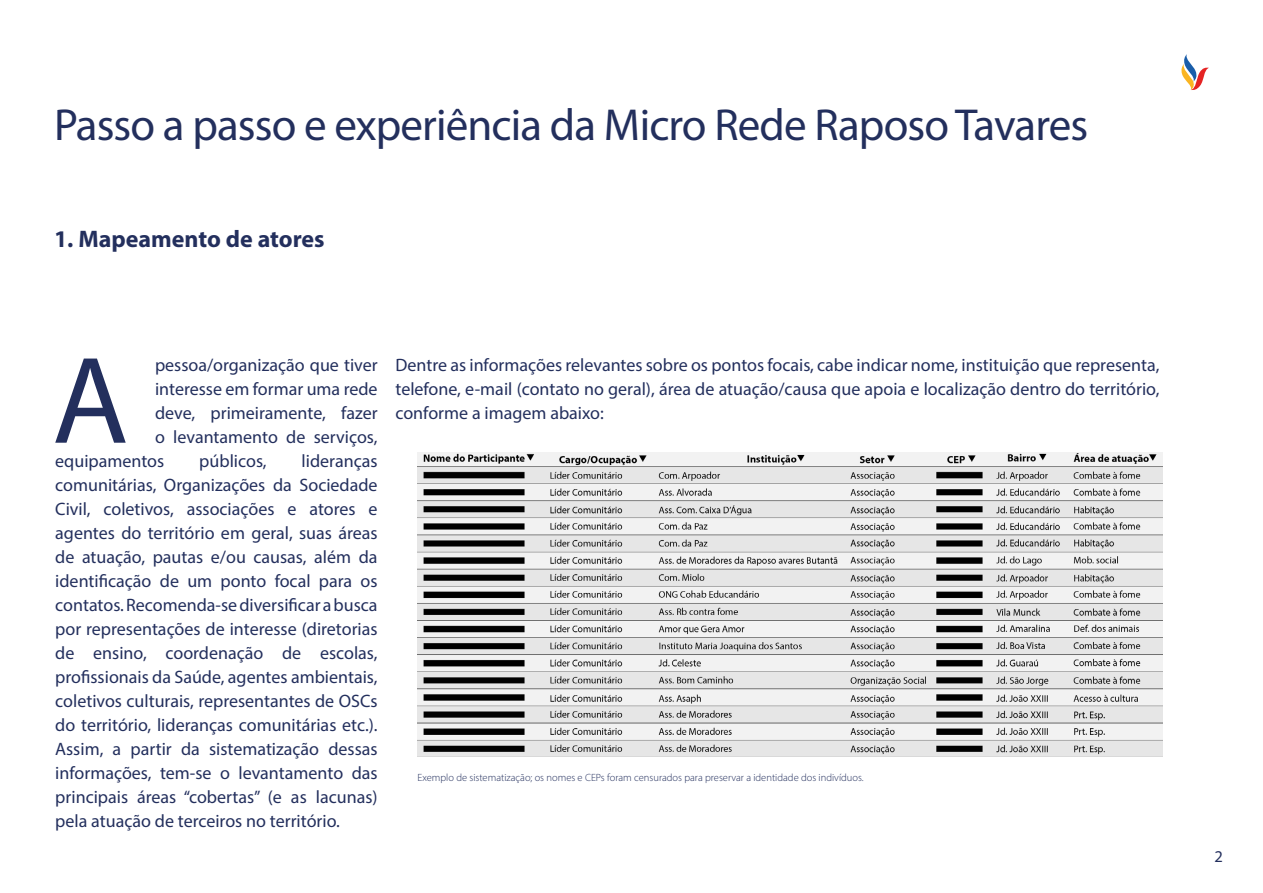
<style>
.page{position:relative;width:1263px;height:893px;background:#fff}
.page>*{position:absolute;margin:0;border:0;box-sizing:border-box;transform-origin:0 0}
.t1{font:124.8px "Myriad Pro";color:#232f5d}
.t2{font:45px "Myriad Pro";letter-spacing:-.02em;color:#232f5d}
.t3{font:700 24px "Myriad Pro";color:#232f5d}
.t4{font:18px/24px "Myriad Pro";color:#232f5d;text-align:justify}
.t5{font:16.5px "Myriad Pro";color:#232f5d}
.t6{font:300 10.5px "Myriad Pro";color:#232f5d}
</style>
<div class="page">
<img style="left:417px;top:453px;width:746px;height:303px">
<svg style="left:1181px;top:54px;width:28px;height:36px"></svg>
<h2 class="t2" style="left:54px;top:97px;width:1036px">Passo a passo e experiência da Micro Rede Raposo Tavares</h2>
<h3 class="t3" style="left:54px;top:223px;width:272px">1. Mapeamento de atores</h3>
<h1 class="t1" style="left:52px;top:324px;width:78px">A</h1>
<p class="t4" style="left:155px;top:352px;width:224px">pessoa/organização que tiver</p>
<p class="t4" style="left:155px;top:376px;width:224px">interesse em formar uma rede</p>
<p class="t4" style="left:155px;top:400px;width:224px">deve, primeiramente, fazer</p>
<p class="t4" style="left:155px;top:424px;width:224px">o levantamento de serviços,</p>
<p class="t4" style="left:55px;top:448px;width:111px">equipamentos</p>
<p class="t4" style="left:199px;top:448px;width:69px">públicos,</p>
<p class="t4" style="left:55px;top:448px;width:324px;text-indent:246px">lideranças comunitárias, Organizações da Sociedade Civil, coletivos, associações e atores e agentes do território em geral, suas áreas de atuação, pautas e/ou causas, além da identificação de um ponto focal para os contatos. Recomenda-se diversificar a busca por representações de interesse (diretorias de ensino, coordenação de escolas, profissionais da Saúde, agentes ambientais, coletivos culturais, representantes de OSCs do território, lideranças comunitárias etc.).<br>Assim, a partir da sistematização dessas informações, tem-se o levantamento das principais áreas “cobertas” (e as lacunas) pela atuação de terceiros no território.</p>
<p class="t4" style="left:395px;top:352px;width:765px">Dentre as informações relevantes sobre os pontos focais, cabe indicar nome, instituição que representa, telefone, e-mail (contato no geral), área de atuação/causa que apoia e localização dentro do território, conforme a imagem abaixo:</p>
<p class="t6" style="left:417px;top:772px;width:448px">Exemplo de sistematização; os nomes e CEPs foram censurados para preservar a identidade dos indivíduos.</p>
<p class="t5" style="left:1214px;top:847px;width:10px">2</p>
</div>
